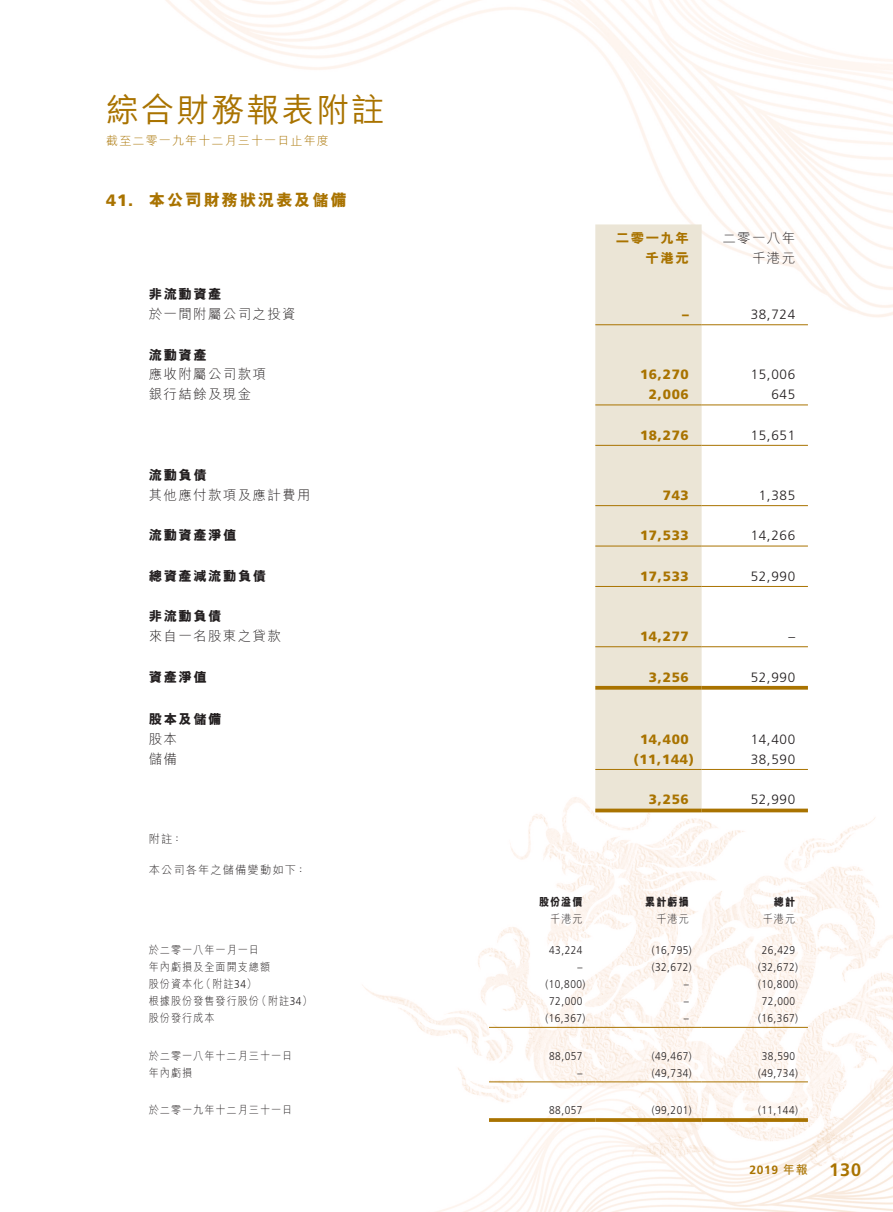
<style>
.page{position:relative;width:893px;height:1212px;background:#fff}
.page>*{position:absolute;margin:0;border:0;box-sizing:border-box;transform-origin:0 0}
.t1{font:500 33px "M Hei HK";letter-spacing:.06em;color:#a97300}
.t2{font:700 18px "Frutiger LT Std";color:#a97300}
.t3{font:800 16.5px "M Hei HK";letter-spacing:.1em;color:#a97300}
.t4{font:900 16.5px "Frutiger LT Std";color:#a97300}
.t5{font:300 13.5px "Frutiger LT Std";letter-spacing:.05em;color:#231f20}
.t6{font:900 13.5px "Frutiger LT Std";letter-spacing:.05em;color:#a97300}
.t7{font:300 13.5px "M Hei HK";letter-spacing:.1em;color:#231f20}
.t8{font:800 13.5px "M Hei HK";letter-spacing:.1em;color:#231f20}
.t9{font:800 13.5px "M Hei HK";letter-spacing:.1em;color:#a97300}
.t10{font:300 12px "M Hei HK";letter-spacing:.095em;color:#a97300}
.t11{font:700 12px "Frutiger LT Std";color:#a97300}
.t12{font:300 11.25px "Frutiger LT Std";letter-spacing:.05em;color:#231f20;scale:.9 1}
.t13{font:300 11.25px "M Hei HK";letter-spacing:.1em;color:#231f20;scale:.9 1}
.t14{font:300 11.25px "M Hei HK";letter-spacing:.1em;color:#231f20}
.t15{font:800 11.25px "M Hei HK";letter-spacing:.1em;color:#231f20;scale:.9 1}
.s1{font-family:"Frutiger LT Std"}
.s2{font-family:"M Hei HK"}
</style>
<div class="page">
<img style="left:165px;top:0;width:728px;height:1212px">
<div style="left:595px;top:224px;width:107px;height:584px;background:#ebe5d6"></div>
<hr style="left:595px;top:324px;width:107px;height:1px;background:#a97300">
<hr style="left:702px;top:324px;width:106px;height:1px;background:#a97300">
<hr style="left:595px;top:404px;width:107px;height:1px;background:#a97300">
<hr style="left:702px;top:404px;width:106px;height:1px;background:#a97300">
<hr style="left:595px;top:445px;width:107px;height:1px;background:#a97300">
<hr style="left:702px;top:445px;width:106px;height:1px;background:#a97300">
<hr style="left:595px;top:505px;width:107px;height:1px;background:#a97300">
<hr style="left:702px;top:505px;width:106px;height:1px;background:#a97300">
<hr style="left:595px;top:546px;width:107px;height:1px;background:#a97300">
<hr style="left:702px;top:546px;width:106px;height:1px;background:#a97300">
<hr style="left:595px;top:586px;width:107px;height:1px;background:#a97300">
<hr style="left:702px;top:586px;width:106px;height:1px;background:#a97300">
<hr style="left:595px;top:646px;width:107px;height:1px;background:#a97300">
<hr style="left:702px;top:646px;width:106px;height:1px;background:#a97300">
<svg style="left:595px;top:686px;width:107px;height:4px"></svg>
<svg style="left:702px;top:686px;width:106px;height:4px"></svg>
<hr style="left:595px;top:769px;width:107px;height:1px;background:#a97300">
<hr style="left:702px;top:769px;width:106px;height:1px;background:#a97300">
<svg style="left:595px;top:808px;width:107px;height:4px"></svg>
<svg style="left:702px;top:808px;width:106px;height:4px"></svg>
<hr style="left:489px;top:1027px;width:106px;height:1px;background:#a97300">
<hr style="left:595px;top:1027px;width:107px;height:1px;background:#a97300">
<hr style="left:702px;top:1027px;width:106px;height:1px;background:#a97300">
<hr style="left:489px;top:1081px;width:106px;height:1px;background:#a97300">
<hr style="left:595px;top:1081px;width:107px;height:1px;background:#a97300">
<hr style="left:702px;top:1081px;width:106px;height:1px;background:#a97300">
<svg style="left:489px;top:1118px;width:106px;height:4px"></svg>
<svg style="left:595px;top:1118px;width:107px;height:4px"></svg>
<svg style="left:702px;top:1118px;width:106px;height:4px"></svg>
<h1 class="t1" style="left:106px;top:86px;width:280px">綜合財務報表附註</h1>
<p class="t10" style="left:106px;top:135px;width:224px">截至二零一九年十二月三十一日止年度</p>
<h3 class="t4" style="left:106px;top:190px;width:28px">41.</h3>
<h3 class="t3" style="left:149px;top:192px;width:200px">本公司財務狀況表及儲備</h3>
<p class="t9" style="left:616px;top:231px;width:74px">二零一九年</p>
<p class="t7" style="left:722px;top:231px;width:74px">二零一八年</p>
<p class="t9" style="left:646px;top:251px;width:45px">千港元</p>
<p class="t7" style="left:752px;top:251px;width:45px">千港元</p>
<p class="t8" style="left:149px;top:287px;width:74px">非流動資產</p>
<p class="t7" style="left:149px;top:307px;width:148px">於一間附屬公司之投資</p>
<p class="t8" style="left:149px;top:348px;width:60px">流動資產</p>
<p class="t6" style="left:682px;top:306px;width:8px">–</p>
<p class="t5" style="left:751px;top:307px;width:46px">38,724</p>
<p class="t7" style="left:149px;top:368px;width:119px">應收附屬公司款項</p>
<p class="t6" style="left:640px;top:367px;width:50px">16,270</p>
<p class="t5" style="left:751px;top:367px;width:46px">15,006</p>
<p class="t7" style="left:149px;top:387px;width:104px">銀行結餘及現金</p>
<p class="t6" style="left:649px;top:386px;width:41px">2,006</p>
<p class="t5" style="left:771px;top:387px;width:25px">645</p>
<p class="t6" style="left:640px;top:427px;width:50px">18,276</p>
<p class="t5" style="left:751px;top:427px;width:46px">15,651</p>
<p class="t8" style="left:149px;top:468px;width:60px">流動負債</p>
<p class="t7" style="left:149px;top:488px;width:163px">其他應付款項及應計費用</p>
<p class="t6" style="left:663px;top:487px;width:28px">743</p>
<p class="t5" style="left:759px;top:488px;width:38px">1,385</p>
<p class="t8" style="left:149px;top:529px;width:89px">流動資產淨值</p>
<p class="t6" style="left:640px;top:527px;width:50px">17,533</p>
<p class="t5" style="left:751px;top:528px;width:46px">14,266</p>
<p class="t8" style="left:149px;top:569px;width:119px">總資產減流動負債</p>
<p class="t8" style="left:149px;top:609px;width:74px">非流動負債</p>
<p class="t6" style="left:640px;top:568px;width:50px">17,533</p>
<p class="t5" style="left:751px;top:568px;width:46px">52,990</p>
<p class="t7" style="left:149px;top:629px;width:134px">來自一名股東之貸款</p>
<p class="t6" style="left:640px;top:628px;width:50px">14,277</p>
<p class="t5" style="left:788px;top:629px;width:8px">–</p>
<p class="t8" style="left:149px;top:670px;width:60px">資產淨值</p>
<p class="t8" style="left:149px;top:712px;width:74px">股本及儲備</p>
<p class="t6" style="left:649px;top:669px;width:41px">3,256</p>
<p class="t5" style="left:751px;top:669px;width:46px">52,990</p>
<p class="t7" style="left:149px;top:732px;width:30px">股本</p>
<p class="t6" style="left:640px;top:731px;width:50px">14,400</p>
<p class="t5" style="left:751px;top:732px;width:46px">14,400</p>
<p class="t7" style="left:149px;top:752px;width:30px">儲備</p>
<p class="t6" style="left:633px;top:751px;width:62px">)11,144(</p>
<p class="t5" style="left:751px;top:751px;width:46px">38,590</p>
<p class="t6" style="left:649px;top:791px;width:41px">3,256</p>
<p class="t5" style="left:751px;top:792px;width:46px">52,990</p>
<p class="t14" style="left:149px;top:833px;width:35px">附註：</p>
<p class="t14" style="left:149px;top:864px;width:159px">本公司各年之儲備變動如下：</p>
<p class="t15" style="left:539px;top:896px;width:50px">股份溢價</p>
<p class="t15" style="left:645px;top:896px;width:50px">累計虧損</p>
<p class="t15" style="left:774px;top:896px;width:25px">總計</p>
<p class="t13" style="left:550px;top:913px;width:37px">千港元</p>
<p class="t13" style="left:656px;top:913px;width:37px">千港元</p>
<p class="t13" style="left:763px;top:913px;width:37px">千港元</p>
<p class="t13" style="left:149px;top:944px;width:124px">於二零一八年一月一日</p>
<p class="t12" style="left:549px;top:944px;width:39px">43,224</p>
<p class="t12" style="left:652px;top:944px;width:46px">)16,795(</p>
<p class="t12" style="left:762px;top:944px;width:39px">26,429</p>
<p class="t13" style="left:149px;top:961px;width:136px">年內虧損及全面開支總額</p>
<p class="t12" style="left:577px;top:961px;width:7px">–</p>
<p class="t12" style="left:652px;top:961px;width:46px">)32,672(</p>
<p class="t12" style="left:758px;top:961px;width:46px">)32,672(</p>
<p class="t13" style="left:201px;top:978px;width:63px">（附註<span class="s1">34</span>(</p>
<p class="t13" style="left:149px;top:978px;width:62px">股份資本化</p>
<p class="t12" style="left:545px;top:978px;width:46px">)10,800(</p>
<p class="t12" style="left:684px;top:978px;width:7px">–</p>
<p class="t12" style="left:758px;top:978px;width:46px">)10,800(</p>
<p class="t13" style="left:256px;top:995px;width:63px">（附註<span class="s1">34</span>(</p>
<p class="t13" style="left:149px;top:995px;width:124px">根據股份發售發行股份</p>
<p class="t12" style="left:549px;top:995px;width:39px">72,000</p>
<p class="t12" style="left:684px;top:995px;width:7px">–</p>
<p class="t12" style="left:762px;top:995px;width:39px">72,000</p>
<p class="t13" style="left:149px;top:1012px;width:75px">股份發行成本</p>
<p class="t12" style="left:545px;top:1012px;width:46px">)16,367(</p>
<p class="t12" style="left:684px;top:1012px;width:7px">–</p>
<p class="t12" style="left:758px;top:1012px;width:46px">)16,367(</p>
<p class="t13" style="left:149px;top:1050px;width:161px">於二零一八年十二月三十一日</p>
<p class="t12" style="left:549px;top:1049px;width:39px">88,057</p>
<p class="t12" style="left:652px;top:1049px;width:46px">)49,467(</p>
<p class="t12" style="left:762px;top:1049px;width:39px">38,590</p>
<p class="t13" style="left:149px;top:1067px;width:50px">年內虧損</p>
<p class="t12" style="left:577px;top:1066px;width:7px">–</p>
<p class="t12" style="left:652px;top:1066px;width:46px">)49,734(</p>
<p class="t12" style="left:758px;top:1066px;width:46px">)49,734(</p>
<p class="t13" style="left:149px;top:1104px;width:161px">於二零一九年十二月三十一日</p>
<p class="t12" style="left:549px;top:1104px;width:39px">88,057</p>
<p class="t12" style="left:652px;top:1104px;width:46px">)99,201(</p>
<p class="t12" style="left:758px;top:1104px;width:46px">)11,144(</p>
<p class="t11" style="left:749px;top:1163px;width:60px">2019 <span class="s2">年報</span></p>
<h2 class="t2" style="left:829px;top:1159px;width:34px">130</h2>
</div>
